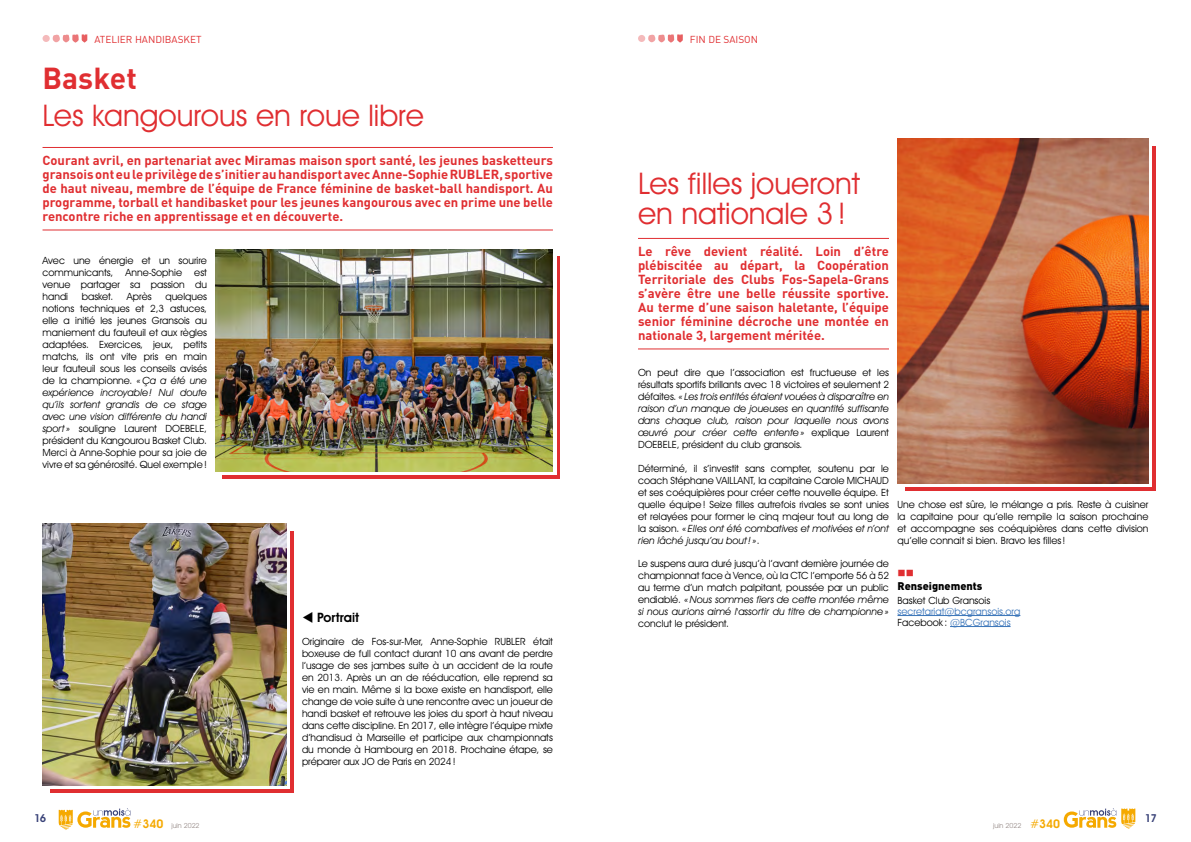
<style>
.page{position:relative;width:1191px;height:842px;background:#fff}
.page>*{position:absolute;margin:0;border:0;box-sizing:border-box;transform-origin:0 0}
.t1{font:30px/30px "Avant Garde IT Cby BT";color:#e02e31}
.t2{font:700 30px "DIN";color:#e02e31}
.t3{font:700 13px/14px "DIN";color:#e02e31;text-align:justify}
.t4{font:600 13px "Avant Garde IT Cby BT";color:#000}
.t5{font:900 11px "DIN";color:#000}
.t6{font:600 11px "Avant Garde IT Cby BT";color:#394278}
.t7{font:10px/12px "Avant Garde IT Cby BT";color:#000;text-align:justify}
.t8{font:italic 10px/12px "Avant Garde IT Cby BT";color:#000;text-align:justify}
.t9{font:10px/11px "Avant Garde IT Cby BT";color:#3974b9}
.t10{font:10px "DIN";color:#e02e31}
.t11{font:7px "Avant Garde IT Cby BT";color:#998e8b}
.s1{font-style:italic}
.s2{font-style:normal}
.s3{color:#000}
.s4{font-size:12px;color:#f5a900}
.s5{font-weight:600;font-size:12px;color:#f5a900}
</style>
<div class="page">
<svg style="left:59px;top:808px;width:71px;height:22px"></svg>
<svg style="left:1063px;top:808px;width:72px;height:21px"></svg>
<svg style="left:648px;top:34px;width:35px;height:9px"></svg>
<div style="left:638px;top:35px;width:7px;height:7px;background:#f4babb;border-radius:50%"></div>
<div style="left:904px;top:146px;width:251px;height:344px;background:#e02e31"></div>
<div style="left:901px;top:142px;width:251px;height:345px;background:linear-gradient(to right,#fff,#fff)"></div>
<img style="left:897px;top:139px;width:251px;height:344px">
<hr style="left:638px;top:238px;width:251px;height:1px;background:#e02e31">
<hr style="left:638px;top:348px;width:251px;height:1px;background:#e02e31">
<hr style="left:897px;top:615px;width:123px;height:1px;background:#3974b9">
<hr style="left:950px;top:626px;width:60px;height:1px;background:#3974b9">
<svg style="left:53px;top:34px;width:34px;height:9px"></svg>
<div style="left:43px;top:35px;width:7px;height:7px;background:#f4babb;border-radius:50%"></div>
<hr style="left:43px;top:147px;width:510px;height:1px;background:#e02e31">
<hr style="left:43px;top:229px;width:510px;height:1px;background:#e02e31">
<div style="left:223px;top:256px;width:337px;height:222px;background:linear-gradient(to right,#e02e31,#e02e31)"></div>
<svg style="left:219px;top:256px;width:337px;height:219px"></svg>
<img style="left:215px;top:249px;width:338px;height:222px">
<div style="left:50px;top:531px;width:243px;height:261px;background:#e02e31"></div>
<svg style="left:46px;top:527px;width:244px;height:262px;background:#e6e5d9"></svg>
<img style="left:43px;top:524px;width:243px;height:261px">
<p class="t10" style="left:94px;top:33px;width:109px">ATELIER HANDIBASKET</p>
<h1 class="t2" style="left:43px;top:58px;width:96px">Basket</h1>
<h1 class="t1" style="left:43px;top:100px;width:383px">Les kangourous en roue libre</h1>
<p class="t3" style="left:43px;top:153px;width:512px">Courant avril, en partenariat avec Miramas maison sport santé, les jeunes basketteurs gransois ont eu le privilège de s’initier au handisport avec Anne-Sophie RUBLER, sportive de haut niveau, membre de l’équipe de France féminine de basket-ball handisport. Au programme, torball et handibasket pour les jeunes kangourous avec en prime une belle rencontre riche en apprentissage et en découverte.</p>
<p class="t7" style="left:43px;top:254px;width:166px">Avec une énergie et un sourire communicants, Anne-Sophie est venue partager sa passion du handi</p>
<p class="t7" style="left:82px;top:290px;width:31px">basket.</p>
<p class="t7" style="left:127px;top:290px;width:26px">Après</p>
<p class="t7" style="left:43px;top:290px;width:166px;text-align:left;text-indent:123px">quelques notions techniques et 2,3 astuces, elle a initié les jeunes Gransois au maniement du fauteuil et aux règles adaptées. Exercices, jeux, petits matchs, ils ont vite pris en main leur fauteuil sous les conseils avisés de la championne. <span class="s1">«Ça a été une expérience incroyable! Nul doute qu’ils sortent grandis de ce stage avec une vision différente du handi sport »</span> souligne Laurent DOEBELE, président du Kangourou Basket Club.<br>Merci à Anne-Sophie pour sa joie de vivre et sa générosité. Quel exemple!</p>
<h2 class="t4" style="left:302px;top:609px;width:59px">▼ Portrait</h2>
<p class="t7" style="left:302px;top:635px;width:252px">Originaire de Fos-sur-Mer, Anne-Sophie RUBLER était boxeuse de full contact durant 10 ans avant de perdre l’usage de ses jambes suite à un accident de la route en 2013. Après un an de rééducation, elle reprend sa vie en main. Même si la boxe existe en handisport, elle change de voie suite à une rencontre avec un joueur de handi basket et retrouve les joies du sport à haut niveau dans cette discipline. En 2017, elle intègre l’équipe mixte d’handisud à Marseille et participe aux championnats du monde à Hambourg en 2018. Prochaine étape, se préparer aux JO de Paris en 2024!</p>
<p class="t10" style="left:690px;top:33px;width:70px">FIN DE SAISON</p>
<h1 class="t1" style="left:638px;top:168px;width:223px">Les filles joueront en nationale 3!</h1>
<p class="t3" style="left:638px;top:244px;width:252px">Le rêve devient réalité. Loin d’être plébiscitée au départ, la Coopération Territoriale des Clubs Fos-Sapela-Grans s’avère être une belle réussite sportive.<br>Au terme d’une saison haletante, l’équipe senior féminine décroche une montée en nationale 3, largement méritée.</p>
<p class="t8" style="left:638px;top:367px;width:252px"><span class="s2">On peut dire que l’association est fructueuse et les résultats sportifs brillants avec 18 victoires et seulement 2 défaites.</span> « Les trois entités étaient vouées à disparaître en raison d’un manque de joueuses en quantité suffisante dans chaque club, raison pour laquelle nous avons œuvré pour créer cette entente» <span class="s2">explique Laurent DOEBELE, président du club gransois.</span></p>
<p class="t7" style="left:638px;top:462px;width:252px">Déterminé, il s’investit sans compter, soutenu par le coach Stéphane VAILLANT, la capitaine Carole MICHAUD et ses coéquipières pour créer cette nouvelle équipe. Et quelle équipe! Seize filles autrefois rivales se sont unies et relayées pour former le cinq majeur tout au long de la saison. <span class="s1">«Elles ont été combatives et motivées et n’ont rien lâché jusqu’au bout! »</span>.</p>
<p class="t7" style="left:638px;top:557px;width:252px">Le suspens aura duré jusqu’à l’avant dernière journée de championnat face à Vence, où la CTC l’emporte 56 à 52 au terme d’un match palpitant, poussée par un public endiablé. <span class="s1">«Nous sommes fiers de cette montée même si nous aurions aimé l'assortir du titre de championne»</span></p>
<p class="t7" style="left:638px;top:617px;width:90px">conclut le président.</p>
<p class="t7" style="left:897px;top:498px;width:252px">Une chose est sûre, le mélange a pris. Reste à cuisiner la capitaine pour qu’elle rempile la saison prochaine et accompagne ses coéquipières dans cette division qu’elle connait si bien. Bravo les filles!</p>
<p class="t5" style="left:897px;top:578px;width:86px">Renseignements</p>
<p class="t7" style="left:897px;top:594px;width:94px">Basket Club Gransois</p>
<p class="t9" style="left:897px;top:605px;width:124px">secretariat@bcgransois. org<br><span class="s3">Facebook :</span> @BCGransois</p>
<p class="t6" style="left:34px;top:812px;width:14px">16</p>
<p class="t6" style="left:1144px;top:812px;width:14px">17</p>
<p class="t11" style="left:133px;top:821px;width:68px"><span class="s4">#</span><span class="s5">340</span> juin 2022</p>
<p class="t11" style="left:993px;top:821px;width:69px">juin 2022 <span class="s4">#</span><span class="s5">340</span></p>
</div>
